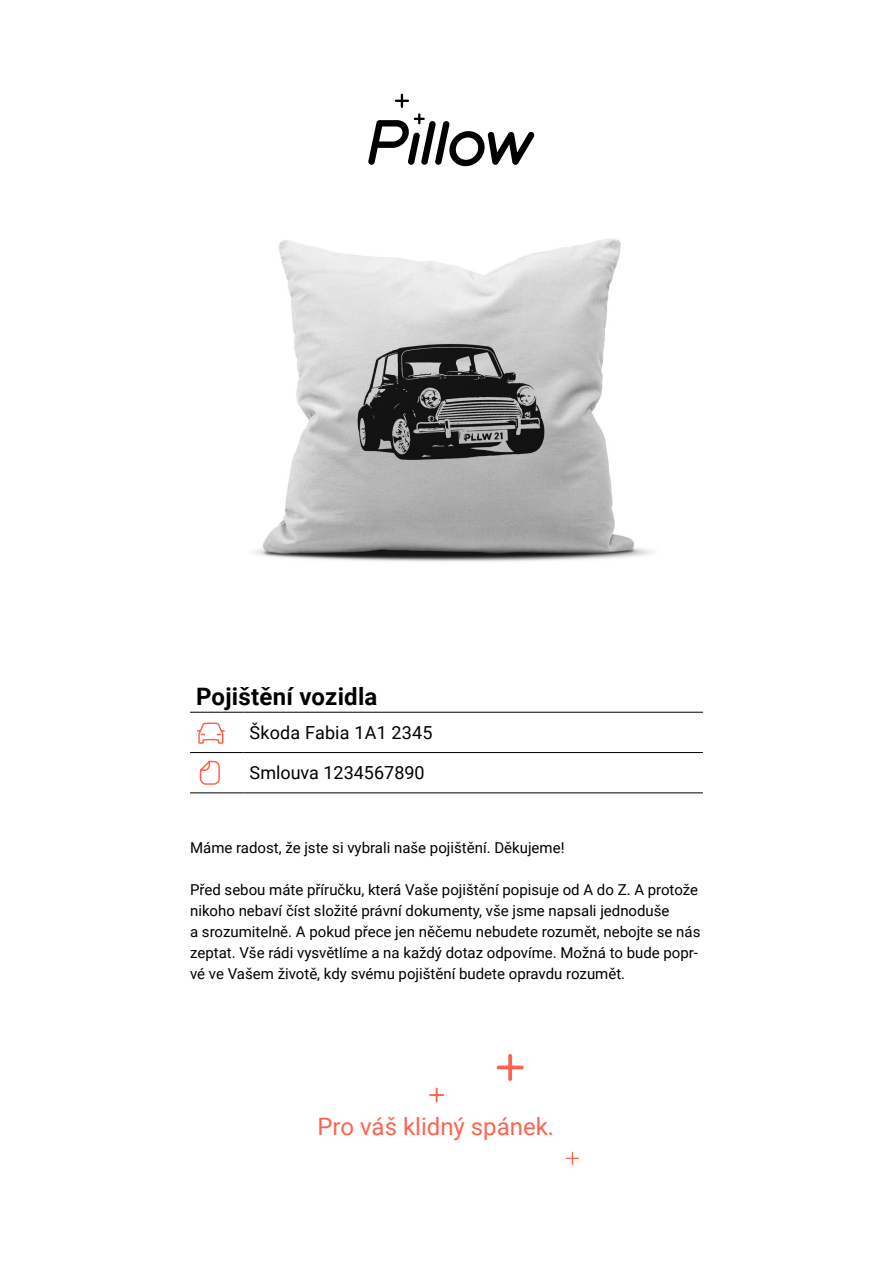
<style>
.page{position:relative;width:893px;height:1263px;background:#fff}
.page>*{position:absolute;margin:0;border:0;box-sizing:border-box;transform-origin:0 0}
.t1{font:24px "Roboto";color:#ff634f}
.t2{font:700 24px "Roboto";letter-spacing:.01em;color:#000}
.t3{font:18px "Roboto";color:#000}
.t4{font:15px/21px "Roboto";color:#000}
</style>
<div class="page">
<img style="left:253px;top:238px;width:400px;height:324px">
<hr style="left:190px;top:712px;width:54px;height:1px;background:#000">
<hr style="left:244px;top:712px;width:459px;height:1px;background:#000">
<hr style="left:190px;top:752px;width:54px;height:1px;background:#000">
<hr style="left:244px;top:752px;width:459px;height:1px;background:#000">
<hr style="left:190px;top:793px;width:54px;height:1px;background:#000">
<hr style="left:244px;top:793px;width:459px;height:1px;background:#000">
<svg style="left:197px;top:722px;width:28px;height:22px"></svg>
<svg style="left:199px;top:760px;width:21px;height:25px"></svg>
<svg style="left:368px;top:94px;width:167px;height:72px"></svg>
<svg style="left:508px;top:1056px;width:4px;height:23px"></svg>
<svg style="left:498px;top:1065px;width:24px;height:4px"></svg>
<svg style="left:430px;top:1088px;width:13px;height:13px"></svg>
<svg style="left:566px;top:1152px;width:13px;height:13px"></svg>
<h1 class="t2" style="left:196px;top:679px;width:183px">Pojištění vozidla</h1>
<p class="t3" style="left:250px;top:720px;width:184px">Škoda Fabia 1A1 2345</p>
<p class="t3" style="left:250px;top:760px;width:177px">Smlouva 1234567890</p>
<p class="t4" style="left:190px;top:836px;width:376px">Máme radost, že jste si vybrali naše pojištění. Děkujeme!</p>
<p class="t4" style="left:190px;top:878px;width:512px">Před sebou máte příručku, která Vaše pojištění popisuje od A do Z. A protože nikoho nebaví číst složité právní dokumenty, vše jsme napsali jednoduše<br>a srozumitelně. A pokud přece jen něčemu nebudete rozumět, nebojte se nás zeptat. Vše rádi vysvětlíme a na každý dotaz odpovíme. Možná to bude popr&shy;vé ve Vašem životě, kdy svému pojištění budete opravdu rozumět.</p>
<h1 class="t1" style="left:317px;top:1110px;width:238px">Pro váš klidný spánek.</h1>
</div>
